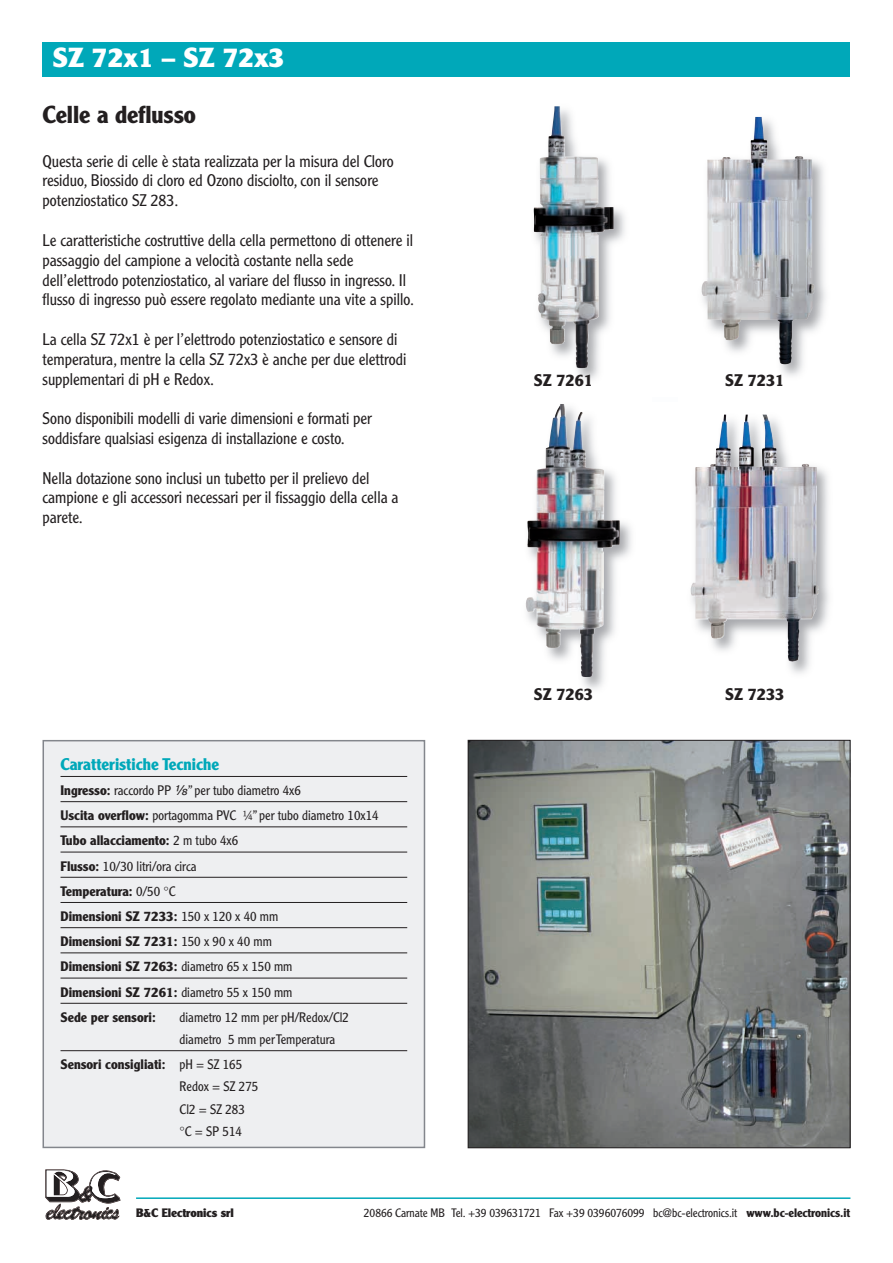
<style>
.page{position:relative;width:893px;height:1263px;background:#fff}
.page>*{position:absolute;margin:0;border:0;box-sizing:border-box;transform-origin:0 0}
.t1{font:900 27px "Clearface Gothic LH";color:#fff}
.t2{font:700 24px "Clearface Gothic LH";color:#231f20}
.t3{font:300 16.5px/19.8px "Clearface Gothic LH";color:#231f20}
.t4{font:700 16.5px "Clearface Gothic LH";color:#231f20}
.t5{font:700 16.5px "Clearface Gothic LH";color:#00a8b9}
.t6{font:300 13.5px/25.2px "Clearface Gothic LH";color:#231f20}
.t7{font:300 12px "Clearface Gothic LH";letter-spacing:-.005em;color:#231f20}
.t8{font:900 12px "Clearface Gothic LH";letter-spacing:-.005em;color:#231f20}
.s1{font-weight:700}
.s2{font-family:"Verdana";font-weight:400;font-style:italic}
</style>
<div class="page">
<svg style="left:45px;top:1169px;width:76px;height:51px"></svg>
<hr style="left:136px;top:1197px;width:714px;height:2px;background:#00a8b9">
<div style="left:43px;top:43px;width:807px;height:34px;background:#00a8b9"></div>
<img style="left:533px;top:116px;width:293px;height:264px">
<img style="left:534px;top:106px;width:80px;height:262px">
<img style="left:701px;top:117px;width:114px;height:247px">
<img style="left:582px;top:522px;width:49px;height:167px">
<img style="left:526px;top:404px;width:94px;height:273px">
<img style="left:690px;top:414px;width:139px;height:260px">
<img style="left:691px;top:415px;width:128px;height:247px">
<img style="left:470px;top:742px;width:378px;height:404px">
<div style="left:468px;top:740px;width:382px;height:408px;border:1px solid #231f20"></div>
<div style="left:44px;top:741px;width:380px;height:406px;background:#eeeff1"></div>
<div style="left:43px;top:740px;width:382px;height:408px;border:2px solid #83868c"></div>
<hr style="left:61px;top:776px;width:346px;height:1px;background:#231f20">
<hr style="left:61px;top:801px;width:346px;height:1px;background:#231f20">
<hr style="left:61px;top:826px;width:346px;height:1px;background:#231f20">
<hr style="left:61px;top:852px;width:346px;height:1px;background:#231f20">
<hr style="left:61px;top:877px;width:346px;height:1px;background:#231f20">
<hr style="left:61px;top:902px;width:346px;height:1px;background:#231f20">
<hr style="left:61px;top:927px;width:346px;height:1px;background:#231f20">
<hr style="left:61px;top:952px;width:346px;height:1px;background:#231f20">
<hr style="left:61px;top:978px;width:346px;height:1px;background:#231f20">
<hr style="left:61px;top:1003px;width:346px;height:1px;background:#231f20">
<hr style="left:61px;top:1050px;width:346px;height:1px;background:#231f20">
<h1 class="t1" style="left:53px;top:47px;width:233px">SZ 72x1 – SZ 72x3</h1>
<h2 class="t2" style="left:43px;top:106px;width:155px">Celle a deflusso</h2>
<p class="t3" style="left:43px;top:152px;width:353px">Questa serie di celle è stata realizzata per la misura del Cloro residuo, Biossido di cloro ed Ozono disciolto, con il sensore potenziostatico SZ 283.</p>
<p class="t3" style="left:43px;top:232px;width:373px">Le caratteristiche costruttive della cella permettono di ottenere il passaggio del campione a velocità costante nella sede dell’elettrodo potenziostatico, al variare del flusso in ingresso. Il flusso di ingresso può essere regolato mediante una vite a spillo.</p>
<p class="t3" style="left:43px;top:331px;width:365px">La cella SZ 72x1 è per l’elettrodo potenziostatico e sensore di temperatura, mentre la cella SZ 72x3 è anche per due elettrodi supplementari di pH e Redox.</p>
<p class="t3" style="left:43px;top:410px;width:331px">Sono disponibili modelli di varie dimensioni e formati per soddisfare qualsiasi esigenza di installazione e costo.</p>
<p class="t3" style="left:43px;top:469px;width:358px">Nella dotazione sono inclusi un tubetto per il prelievo del campione e gli accessori necessari per il fissaggio della cella a parete.</p>
<p class="t5" style="left:61px;top:758px;width:160px">Caratteristiche Tecniche</p>
<p class="t6" style="left:61px;top:779px;width:320px"><span class="s1">Ingresso:</span> raccordo PP <span class="s2">⅛</span>” per tubo diametro 4x6<br><span class="s1">Uscita overflow:</span> portagomma PVC ¼” per tubo diametro 10x14<br><span class="s1">Tubo allacciamento:</span> 2 m tubo 4x6<br><span class="s1">Flusso:</span> 10/30 litri/ora circa<br><span class="s1">Temperatura:</span> 0/50 °C<br><span class="s1">Dimensioni SZ 7233:</span> 150 x 120 x 40 mm<br><span class="s1">Dimensioni SZ 7231:</span> 150 x 90 x 40 mm<br><span class="s1">Dimensioni SZ 7263:</span> diametro 65 x 150 mm<br><span class="s1">Dimensioni SZ 7261:</span> diametro 55 x 150 mm<br><span class="s1">Sede per sensori:</span></p>
<p class="t6" style="left:180px;top:1007px;width:171px;line-height:22.2px">diametro 12 mm per pH/Redox/Cl2 diametro 5 mm per Temperatura</p>
<p class="t6" style="left:180px;top:1054px;width:80px;line-height:22.2px;text-indent:-119px"><span class="s1">Sensori consigliati:</span> pH = SZ 165<br>Redox = SZ 275<br>Cl2 = SZ 283 °C = SP 514</p>
<p class="t4" style="left:534px;top:374px;width:61px">SZ 7261</p>
<p class="t4" style="left:725px;top:374px;width:61px">SZ 7231</p>
<p class="t4" style="left:534px;top:688px;width:61px">SZ 7263</p>
<p class="t4" style="left:725px;top:688px;width:61px">SZ 7233</p>
<p class="t8" style="left:136px;top:1208px;width:99px">B&amp;C Electronics srl</p>
<p class="t7" style="left:364px;top:1208px;width:488px">20866 Carnate MB Tel. +39 039631721 Fax +39 0396076099 bc@bc-electronics.it <span class="s1">www.bc-electronics.it</span></p>
</div>
